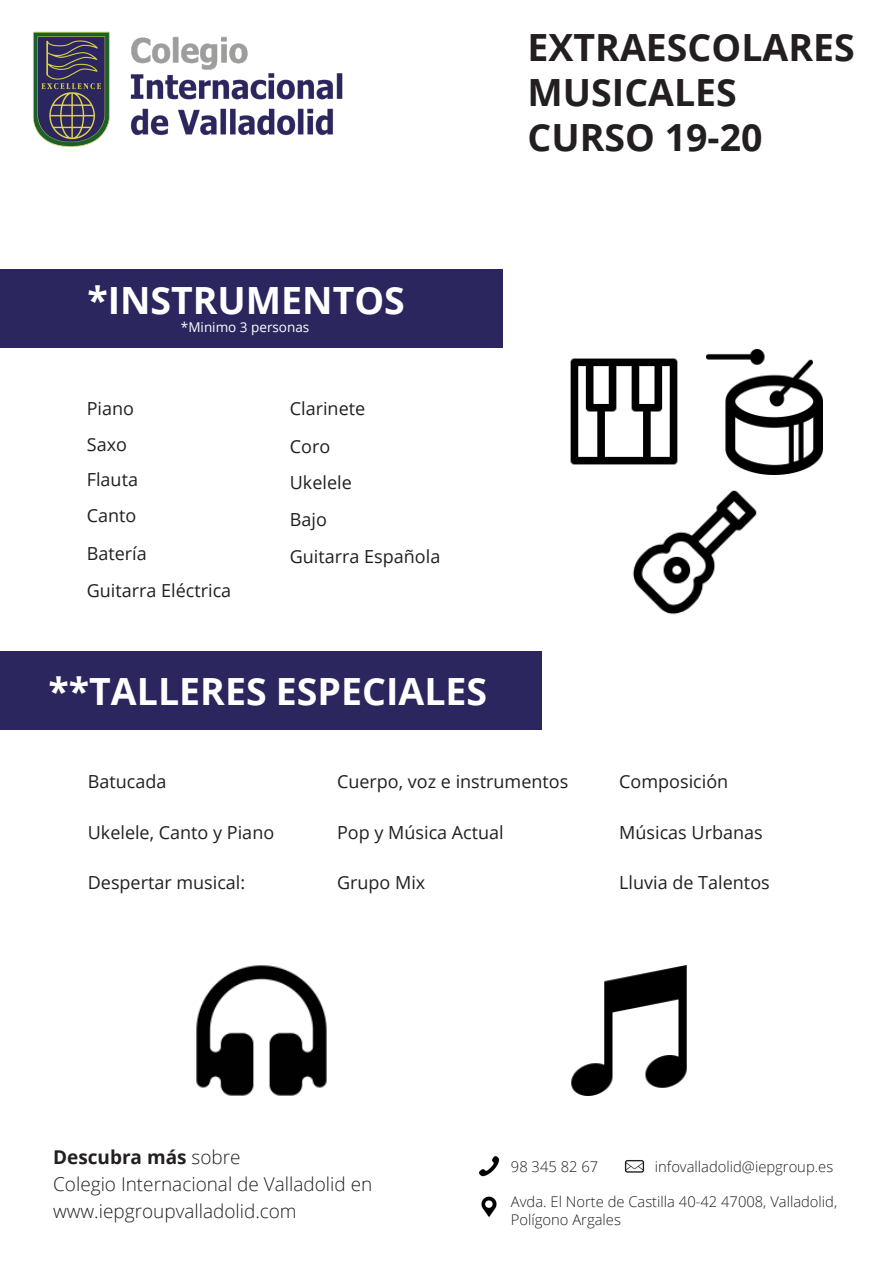
<style>
.page{position:relative;width:893px;height:1263px;background:#fff}
.page>*{position:absolute;margin:0;border:0;box-sizing:border-box;transform-origin:0 0}
.t1{font:700 37.5px/45px "Open Sans";color:#231f20}
.t2{font:700 37.5px "Open Sans";color:#fff}
.Paragraph_B{font:300 18.9px "Open Sans";color:#231f20}
.Bold_Paragraph_B{font:700 18.9px "Open Sans";color:#231f20}
.t3{font:18px "Open Sans";color:#231f20}
.Alt_Paragraph_W{font:300 14.7px "Open Sans";color:#231f20}
.t4{font:13.5px "Open Sans";color:#fff}
.s1{font-weight:300}
</style>
<div class="page">
<img style="left:33px;top:32px;width:310px;height:115px">
<div style="left:0;top:269px;width:503px;height:79px;background:#2b265e"></div>
<img style="left:478px;top:1156px;width:22px;height:21px">
<img style="left:624px;top:1160px;width:21px;height:13px">
<img style="left:481px;top:1196px;width:16px;height:21px">
<div style="left:0;top:651px;width:541px;height:79px;background:#2b265e"></div>
<img style="left:632px;top:490px;width:125px;height:125px">
<img style="left:570px;top:358px;width:108px;height:107px">
<img style="left:706px;top:349px;width:117px;height:126px">
<img style="left:196px;top:965px;width:131px;height:131px">
<img style="left:571px;top:965px;width:116px;height:131px">
<p class="t1" style="left:528px;top:24px;width:329px">EXTRAESCOLARES<br>MUSICALES</p>
<p class="t1" style="left:528px;top:114px;width:236px">CURSO 19-20</p>
<p class="t2" style="left:87px;top:274px;width:319px">*INSTRUMENTOS</p>
<p class="t4" style="left:181px;top:318px;width:130px">*Minimo 3 personas</p>
<p class="t3" style="left:87px;top:396px;width:49px">Piano</p>
<p class="t3" style="left:290px;top:396px;width:77px">Clarinete</p>
<p class="t3" style="left:87px;top:432px;width:42px">Saxo</p>
<p class="t3" style="left:290px;top:434px;width:42px">Coro</p>
<p class="t3" style="left:87px;top:467px;width:53px">Flauta</p>
<p class="t3" style="left:87px;top:503px;width:51px">Canto</p>
<p class="t3" style="left:87px;top:541px;width:62px">Batería</p>
<p class="t3" style="left:87px;top:578px;width:146px">Guitarra Eléctrica</p>
<p class="t3" style="left:290px;top:470px;width:63px">Ukelele</p>
<p class="t3" style="left:290px;top:507px;width:39px">Bajo</p>
<p class="t3" style="left:290px;top:544px;width:152px">Guitarra Española</p>
<p class="t2" style="left:48px;top:665px;width:440px">**TALLERES ESPECIALES</p>
<p class="t3" style="left:88px;top:769px;width:80px">Batucada</p>
<p class="t3" style="left:337px;top:769px;width:233px">Cuerpo, voz e instrumentos</p>
<p class="t3" style="left:619px;top:769px;width:111px">Composición</p>
<p class="t3" style="left:88px;top:820px;width:188px">Ukelele, Canto y Piano</p>
<p class="t3" style="left:337px;top:820px;width:168px">Pop y Música Actual</p>
<p class="t3" style="left:619px;top:820px;width:145px">Músicas Urbanas</p>
<p class="t3" style="left:88px;top:870px;width:159px">Despertar musical:</p>
<p class="t3" style="left:337px;top:870px;width:90px">Grupo Mix</p>
<p class="t3" style="left:619px;top:870px;width:152px">Lluvia de Talentos</p>
<p class="Bold_Paragraph_B" style="left:53px;top:1143px;width:189px">Descubra más <span class="s1">sobre</span></p>
<p class="Paragraph_B" style="left:53px;top:1171px;width:321px">Colegio Internacional de Valladolid en</p>
<p class="Paragraph_B" style="left:53px;top:1198px;width:245px">www.iepgroupvalladolid.com</p>
<p class="Alt_Paragraph_W" style="left:655px;top:1156px;width:180px">infovalladolid@iepgroup.es</p>
<p class="Alt_Paragraph_W" style="left:511px;top:1191px;width:328px">Avda. El Norte de Castilla 40-42 47008, Valladolid,</p>
<p class="Alt_Paragraph_W" style="left:511px;top:1209px;width:111px">Polígono Argales</p>
<p class="Alt_Paragraph_W" style="left:511px;top:1156px;width:89px">98 345 82 67</p>
</div>
